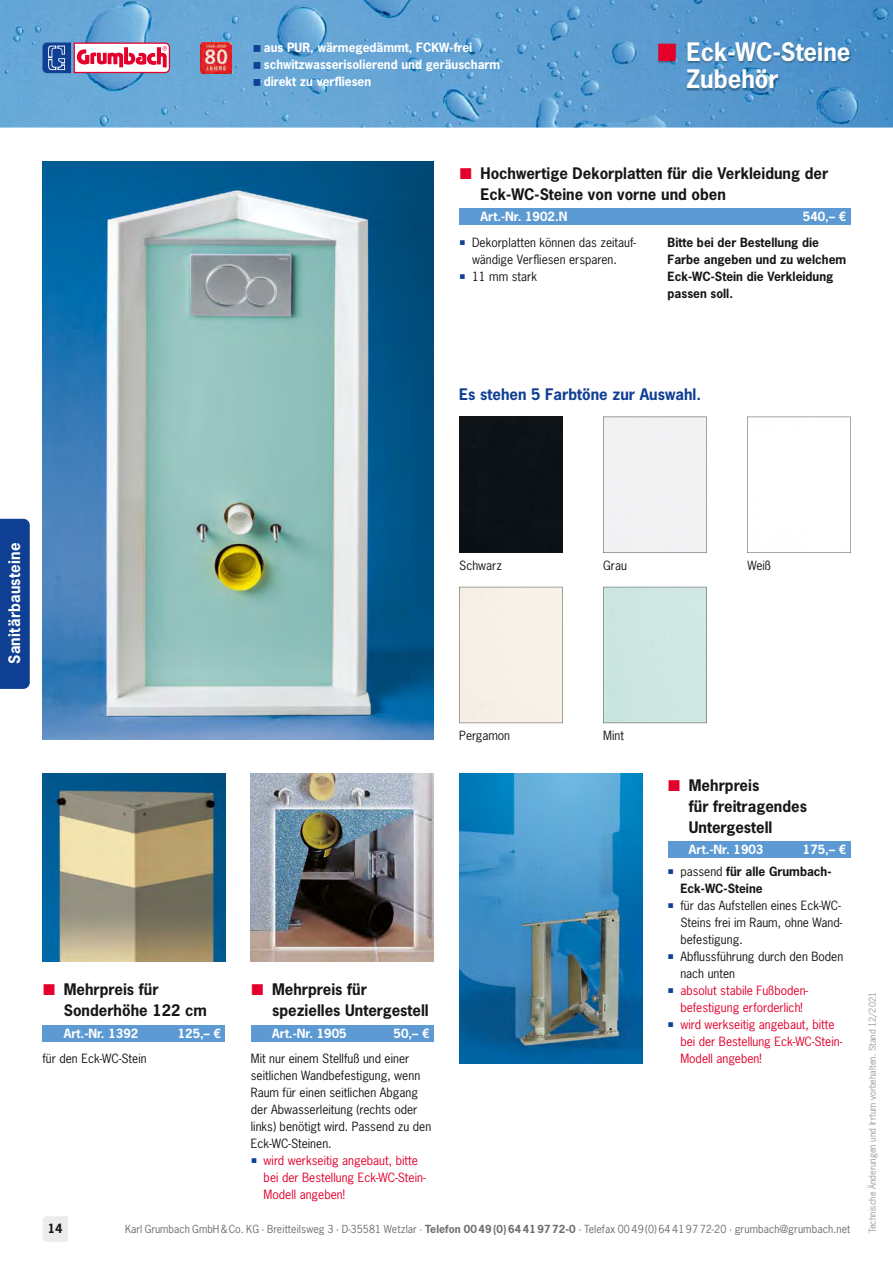
<style>
.page{position:relative;width:893px;height:1263px;background:#fff}
.page>*{position:absolute;margin:0;border:0;box-sizing:border-box;transform-origin:0 0}
.t1{font:700 24px/27px "News Gothic Std";color:#fff}
.t2{font:700 15px/21px "News Gothic Std";color:#181716}
.t3{font:700 15px "News Gothic Std";color:#0f3f93}
.t4{font:700 15px "News Gothic Std";letter-spacing:.015em;color:#fff}
.t5{font:12px/17px "News Gothic Std";color:#181716}
.t6{font:12px/17px "News Gothic Std";color:#e4002b}
.t7{font:700 12px/17px "News Gothic Std";color:#fff}
.t8{font:700 12px/17px "News Gothic Std";color:#181716}
.t9{font:10.5px "News Gothic Std";letter-spacing:.01em;color:#6e6e6e}
.t10{font:9px "News Gothic Std";color:#9c9c9d}
.s1{color:#0f3f93}
.s2{font-weight:400}
.s3{font-weight:700}
</style>
<div class="page">
<img style="left:0;top:0;width:893px;height:128px">
<svg style="left:43px;top:1216px;width:25px;height:26px"></svg>
<svg style="left:43px;top:43px;width:127px;height:30px"></svg>
<img style="left:201px;top:43px;width:30px;height:30px">
<img style="left:43px;top:162px;width:391px;height:578px">
<div style="left:459px;top:208px;width:391px;height:17px;background:#5d9ad3"></div>
<div style="left:251px;top:1025px;width:183px;height:16px;background:#5d9ad3"></div>
<div style="left:668px;top:842px;width:182px;height:16px;background:#5d9ad3"></div>
<img style="left:251px;top:774px;width:183px;height:187px">
<img style="left:43px;top:774px;width:182px;height:187px">
<img style="left:459px;top:774px;width:183px;height:289px">
<div style="left:43px;top:1025px;width:182px;height:16px;background:#5d9ad3"></div>
<div style="left:459px;top:417px;width:104px;height:136px;background:#0d1216"></div>
<div style="left:459px;top:587px;width:104px;height:136px;background:#f7f0e6"></div>
<div style="left:603px;top:417px;width:104px;height:136px;background:#f1f2f4"></div>
<div style="left:603px;top:587px;width:104px;height:136px;background:#cee7e2"></div>
<svg style="left:747px;top:417px;width:104px;height:136px"></svg>
<img style="left:658px;top:42px;width:193px;height:49px">
<div style="left:0;top:519px;width:30px;height:170px;background:#0f3f93"></div>
<svg style="left:254px;top:45px;width:6px;height:7px"></svg>
<svg style="left:254px;top:62px;width:6px;height:7px"></svg>
<svg style="left:254px;top:79px;width:6px;height:7px"></svg>
<svg style="left:659px;top:44px;width:17px;height:17px"></svg>
<p class="t7" style="left:264px;top:39px;width:238px">aus PUR, wärmegedämmt, FCKW-frei schwitzwasserisolierend und geräuscharm direkt zu verfliesen</p>
<h1 class="t1" style="left:686px;top:38px;width:166px">Eck-WC-Steine<br>Zubehör</h1>
<p class="t2" style="left:480px;top:162px;width:349px">Hochwertige Dekorplatten für die Verkleidung der<br>Eck-WC-Steine von vorne und oben</p>
<p class="t7" style="left:480px;top:208px;width:88px">Art.-Nr. 1902.N</p>
<p class="t7" style="left:803px;top:208px;width:45px">540,– €</p>
<p class="t5" style="left:459px;top:234px;width:178px;text-align:center"><span class="s1">○</span> Dekorplatten können das zeit auf&shy;wändige Ver flie sen ersparen.</p>
<p class="t5" style="left:459px;top:268px;width:79px"><span class="s1">○</span> 11 mm stark</p>
<p class="t8" style="left:668px;top:233px;width:180px">Bitte bei der Bestellung die<br>Farbe angeben und zu welchem<br>Eck-WC-Stein die Verkleidung passen soll.</p>
<p class="t3" style="left:459px;top:384px;width:243px">Es stehen 5 Farbtöne zur Auswahl.</p>
<p class="t4" style="left:4px;top:664px;width:123px;rotate:-90deg">Sanitärbausteine</p>
<p class="t5" style="left:459px;top:557px;width:44px">Schwarz</p>
<p class="t5" style="left:603px;top:557px;width:25px">Grau</p>
<p class="t5" style="left:747px;top:557px;width:25px">Weiß</p>
<p class="t5" style="left:459px;top:727px;width:52px">Pergamon</p>
<p class="t2" style="left:64px;top:979px;width:144px">Mehrpreis für<br>Sonderhöhe 122 cm</p>
<p class="t7" style="left:64px;top:1024px;width:76px">Art.-Nr. 1392</p>
<p class="t7" style="left:178px;top:1024px;width:45px">125,– €</p>
<p class="t5" style="left:43px;top:1050px;width:106px">für den Eck-WC-Stein</p>
<p class="t2" style="left:272px;top:979px;width:158px">Mehrpreis für spezielles Untergestell</p>
<p class="t7" style="left:272px;top:1024px;width:76px">Art.-Nr. 1905</p>
<p class="t7" style="left:394px;top:1024px;width:37px">50,– €</p>
<p class="t5" style="left:251px;top:1050px;width:182px">Mit nur einem Stellfuß und einer seitlichen Wandbefestigung, wenn<br>Raum für einen seitlichen Abgang der Abwasser leitung (rechts oder links) benötigt wird. Passend zu den<br>Eck-WC-Steinen.</p>
<p class="t6" style="left:264px;top:1152px;width:163px;text-indent:-13px"><span class="s1">○</span> wird werkseitig angebaut, bitte bei der Bestellung Eck-WC-Stein-<br>Modell angeben!</p>
<p class="t5" style="left:603px;top:727px;width:22px">Mint</p>
<p class="t2" style="left:689px;top:774px;width:120px">Mehrpreis<br>für freitragendes<br>Untergestell</p>
<p class="t7" style="left:689px;top:841px;width:76px">Art.-Nr. 1903</p>
<p class="t7" style="left:803px;top:841px;width:45px">175,– €</p>
<p class="t8" style="left:680px;top:863px;width:153px;text-indent:-13px"><span class="s1">○</span> <span class="s2">passend</span> für alle Grumbach-<br>Eck-WC-Steine</p>
<p class="t5" style="left:680px;top:897px;width:163px;text-indent:-13px"><span class="s1">○</span> für das Aufstellen eines Eck-WC-<br>Steins frei im Raum, ohne Wand&shy;befestigung.</p>
<p class="t5" style="left:680px;top:948px;width:164px;text-indent:-13px"><span class="s1">○</span> Abflussführung durch den Boden nach unten</p>
<p class="t6" style="left:680px;top:982px;width:129px;text-indent:-13px"><span class="s1">○</span> absolut stabile Fußboden&shy;befestigung erforderlich!</p>
<p class="t6" style="left:680px;top:1016px;width:163px;text-indent:-13px"><span class="s1">○</span> wird werkseitig angebaut, bitte bei der Bestellung Eck-WC-Stein-<br>Modell angeben!</p>
<p class="t8" style="left:48px;top:1220px;width:16px">14</p>
<p class="t9" style="left:125px;top:1222px;width:727px">Karl Grumbach GmbH &amp; Co. KG · Breitteilsweg 3 · D-35581 Wetzlar · <span class="s3">Telefon 00 49 (0) 64 41 97 72-0</span> · Telefax 00 49 (0) 64 41 97 72-20 · grumbach@grumbach.net</p>
<p class="t10" style="left:867px;top:1233px;width:243px;rotate:-90deg">Technische Änderungen und Irrtum vorbehalten. Stand 12/2021</p>
</div>
